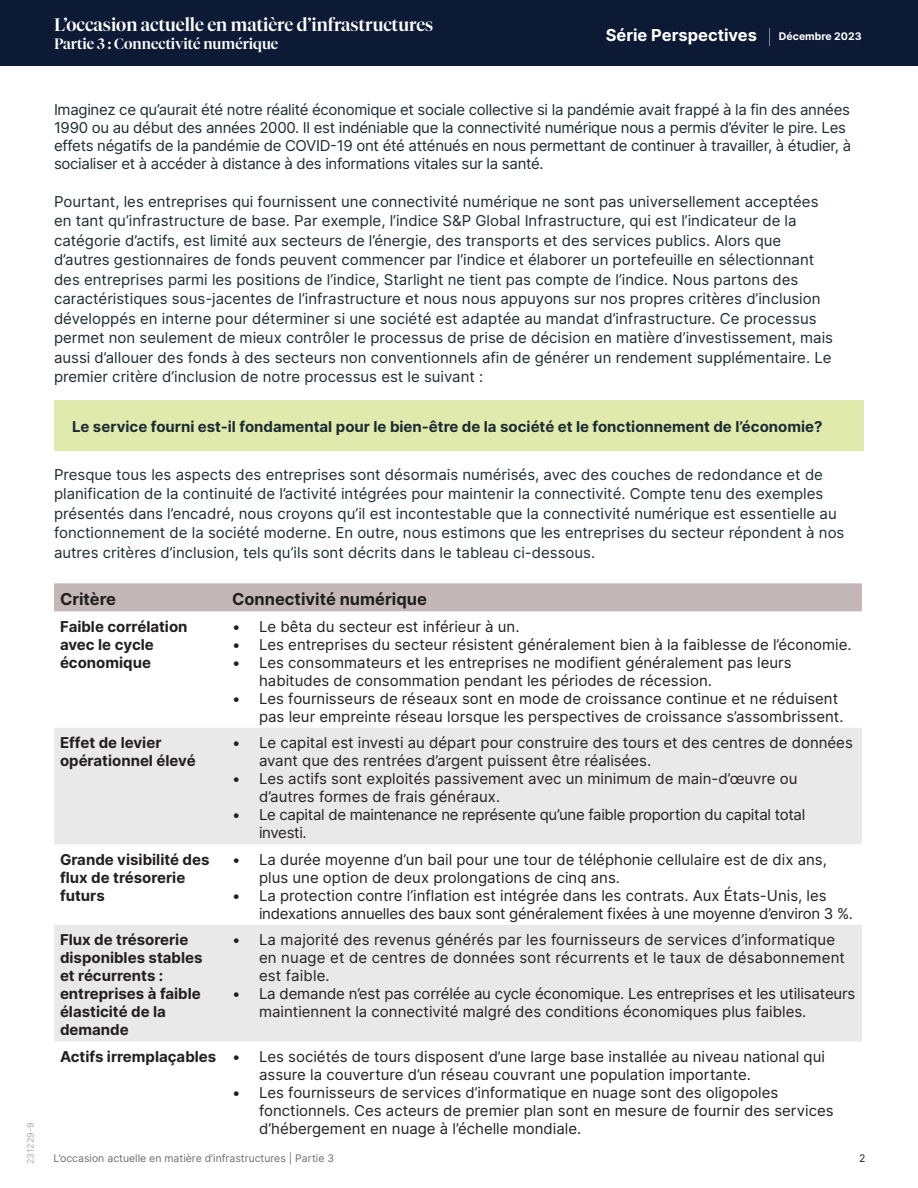
<style>
.page{position:relative;width:918px;height:1188px;background:#fff}
.page>*{position:absolute;margin:0;border:0;box-sizing:border-box;transform-origin:0 0}
.t1{font:500 18px "Tiempos Fine";color:#fff}
.t2{font:700 16.5px "Inter";color:#231f20}
.t3{font:700 16.5px "Inter";color:#fff}
.t4{font:15px/18px "Inter";color:#231f20}
.t5{font:15px/19.5px "Inter";color:#1c2b33}
.t6{font:15px/18px "Inter";letter-spacing:-.02em;color:#1c2b33}
.t7{font:700 15px/18px "Inter";color:#231f20}
.t8{font:700 15px "Inter";color:#1c2b33}
.t9{font:15px/18px "Inter";letter-spacing:-.02em;color:#231f20}
.t10{font:500 15px "Tiempos Fine";color:#fff}
.t11{font:10.5px "Inter";color:#6c6d70}
.t12{font:700 10.5px "Inter";color:#fff}
.t13{font:10.5px "Inter";color:#231f20}
.t14{font:9px "Inter";color:#a8a9ad}
.s1{font-weight:700}
</style>
<div class="page">
<div style="left:0;top:0;width:918px;height:66px;background:#0c1a35"></div>
<svg style="left:769px;top:28px;width:1px;height:17px"></svg>
<div style="left:54px;top:583px;width:808px;height:28px;background:#c3b7ba"></div>
<svg style="left:54px;top:728px;width:808px;height:313px;fill:#e9e9e9"></svg>
<div style="left:54px;top:400px;width:810px;height:50px;background:#e1eaad"></div>
<p class="t1" style="left:54px;top:14px;width:381px">L’occasion actuelle en matière d’infrastructures</p>
<p class="t10" style="left:54px;top:35px;width:226px">Partie 3 : Connectivité numérique</p>
<p class="t3" style="left:606px;top:22px;width:153px">Série Perspectives</p>
<p class="t12" style="left:779px;top:28px;width:84px">Décembre 2023</p>
<p class="t14" style="left:24px;top:1164px;width:43px;rotate:-90deg">231229-9</p>
<p class="t6" style="left:54px;top:101px;width:799px">Imaginez ce qu’aurait été notre réalité économique et sociale collective si la pandémie avait frappé à la fin des années 1990 ou au début des années 2000. Il est indéniable que la connectivité numérique nous a permis d’éviter le pire. Les effets négatifs de la pandémie de COVID-19 ont été atténués en nous permettant de continuer à travailler, à étudier, à socialiser et à accéder à distance à des informations vitales sur la santé.</p>
<p class="t5" style="left:54px;top:191px;width:781px">Pourtant, les entreprises qui fournissent une connectivité numérique ne sont pas universellement acceptées en tant qu’infrastructure de base. Par exemple, l’indice S&amp;P Global Infrastructure, qui est l’indicateur de la catégorie d’actifs, est limité aux secteurs de l’énergie, des transports et des services publics. Alors que d’autres gestionnaires de fonds peuvent commencer par l’indice et élaborer un portefeuille en sélectionnant des entreprises parmi les positions de l’indice, Starlight ne tient pas compte de l’indice. Nous partons des caractéristiques sous-jacentes de l’infrastructure et nous nous appuyons sur nos propres critères d’inclusion développés en interne pour déterminer si une société est adaptée au mandat d’infrastructure. Ce processus permet non seulement de mieux contrôler le processus de prise de décision en matière d’investissement, mais aussi d’allouer des fonds à des secteurs non conventionnels afin de générer un rendement supplémentaire. Le premier critère d’inclusion de notre processus est le suivant :</p>
<p class="t8" style="left:72px;top:415px;width:752px">Le service fourni est-il fondamental pour le bien-être de la société et le fonctionnement de l’économie?</p>
<p class="t5" style="left:54px;top:464px;width:792px">Presque tous les aspects des entreprises sont désormais numérisés, avec des couches de redondance et de planification de la continuité de l’activité intégrées pour maintenir la connectivité. Compte tenu des exemples présentés dans l’encadré, nous croyons qu’il est incontestable que la connectivité numérique est essentielle au fonctionnement de la société moderne. En outre, nous estimons que les entreprises du secteur répondent à nos autres critères d’inclusion, tels qu’ils sont décrits dans le tableau ci-dessous.</p>
<p class="t2" style="left:60px;top:587px;width:58px">Critère</p>
<p class="t2" style="left:232px;top:587px;width:196px">Connectivité numérique</p>
<p class="t7" style="left:60px;top:617px;width:129px">Faible corrélation avec le cycle économique</p>
<p class="t4" style="left:232px;top:617px;width:289px">• Le bêta du secteur est inférieur à un.</p>
<p class="t4" style="left:232px;top:635px;width:621px">• Les entreprises du secteur résistent généralement bien à la faiblesse de l’économie.</p>
<p class="t4" style="left:259px;top:653px;width:534px;text-indent:-27px">• Les consommateurs et les entreprises ne modifient généralement pas leurs habitudes de consommation pendant les périodes de récession.</p>
<p class="t4" style="left:259px;top:689px;width:586px;text-indent:-27px">• Les fournisseurs de réseaux sont en mode de croissance continue et ne réduisent pas leur empreinte réseau lorsque les perspectives de croissance s’assombrissent.</p>
<p class="t7" style="left:60px;top:733px;width:137px">Effet de levier opérationnel élevé</p>
<p class="t4" style="left:259px;top:734px;width:595px;text-indent:-27px">• Le capital est investi au départ pour construire des tours et des centres de données avant que des rentrées d’argent puissent être réalisées.</p>
<p class="t4" style="left:259px;top:770px;width:540px;text-indent:-27px">• Les actifs sont exploités passivement avec un minimum de main-d’œuvre ou d’autres formes de frais généraux.</p>
<p class="t9" style="left:259px;top:806px;width:548px;text-indent:-27px">• Le capital de maintenance ne représente qu’une faible proportion du capital total investi.</p>
<p class="t7" style="left:60px;top:850px;width:151px">Grande visibilité des flux de trésorerie futurs</p>
<p class="t4" style="left:259px;top:850px;width:569px;text-indent:-27px">• La durée moyenne d’un bail pour une tour de téléphonie cellulaire est de dix ans, plus une option de deux prolongations de cinq ans.</p>
<p class="t4" style="left:259px;top:886px;width:595px;text-indent:-27px">• La protection contre l’inflation est intégrée dans les contrats. Aux États-Unis, les indexations annuelles des baux sont généralement fixées à une moyenne d’environ 3 %.</p>
<p class="t7" style="left:60px;top:931px;width:144px">Flux de trésorerie disponibles stables et récurrents : entreprises à faible élasticité de la demande</p>
<p class="t4" style="left:259px;top:931px;width:588px;text-indent:-27px">• La majorité des revenus générés par les fournisseurs de services d’informatique en nuage et de centres de données sont récurrents et le taux de désabonnement est faible.</p>
<p class="t4" style="left:259px;top:985px;width:598px;text-indent:-27px">• La demande n’est pas corrélée au cycle économique. Les entreprises et les utilisateurs maintiennent la connectivité malgré des conditions économiques plus faibles.</p>
<p class="t4" style="left:259px;top:1047px;width:567px;text-indent:-199px"><span class="s1">Actifs irremplaçables</span> • Les sociétés de tours disposent d’une large base installée au niveau national qui assure la couverture d’un réseau couvrant une population importante.</p>
<p class="t4" style="left:259px;top:1083px;width:576px;text-indent:-27px">• Les fournisseurs de services d’informatique en nuage sont des oligopoles fonctionnels. Ces acteurs de premier plan sont en mesure de fournir des services d’hébergement en nuage à l’échelle mondiale.</p>
<p class="t11" style="left:53px;top:1151px;width:282px">L’occasion actuelle en matière d’infrastructures | Partie 3</p>
<p class="t13" style="left:859px;top:1151px;width:8px">2</p>
</div>
